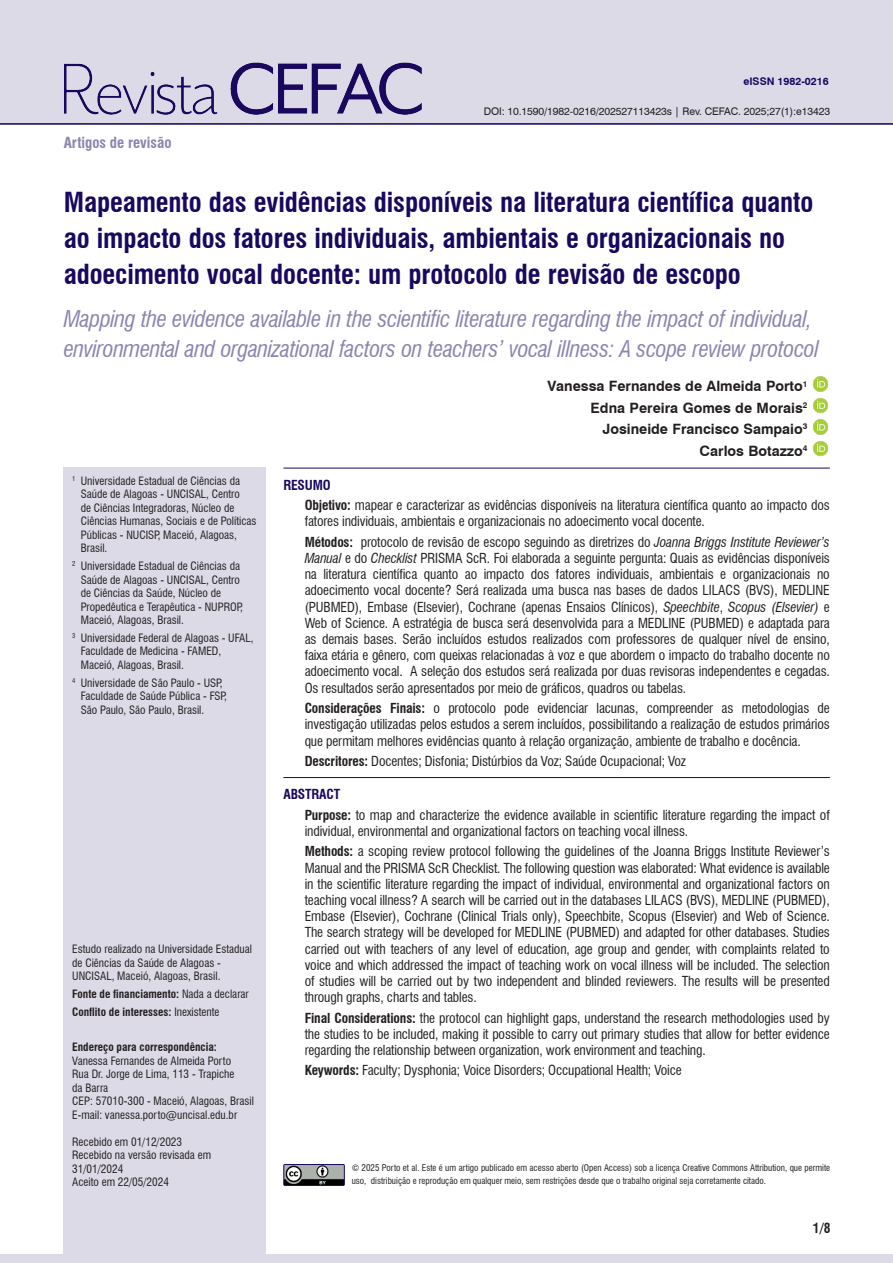
<style>
.page{position:relative;width:893px;height:1263px;background:#fff}
.page>*{position:absolute;margin:0;border:0;box-sizing:border-box;transform-origin:0 0}
.Titulo{font:700 condensed 27px/36px "Swiss 721 BT";letter-spacing:-.005em;color:#18085f}
.Titulo_ingles{font:italic condensed 22.5px/30px "Swiss 721 BT";letter-spacing:-.02em;color:#8b84af}
.Tipo_de_artigo{font:700 condensed 15px "Swiss 721 BT";color:#8b84af}
.Autor{font:700 14.25px "Swiss 721 BT";color:#231f20}
.Resumo{font:condensed 13.5px/16.2px "Swiss 721 BT";letter-spacing:-.01em;color:#231f20;text-align:justify}
.Resumo_título{font:700 condensed 13.5px "Swiss 721 BT";letter-spacing:-.01em;color:#18085f}
.Cabeço_autor_esquerda-par{font:700 condensed 13.5px "Swiss 721 BT";color:#231f20}
.Notas{font:condensed 11.25px/13.5px "Swiss 721 BT";color:#231f20}
.Endereço_correspondencia{font:condensed 11.25px/13.5px "Swiss 721 BT";color:#231f20}
.Notas_sem_paragrafo{font:condensed 11.25px/13.5px "Swiss 721 BT";color:#231f20}
.Notas_sem_paragrafo-2{font:700 condensed 11.25px "Swiss 721 BT";color:#231f20}
.Endereço_correspondencia-2{font:700 condensed 11.25px "Swiss 721 BT";color:#231f20}
.Legenda_b_direito-impar{font:10.5px "Swiss 721 BT";letter-spacing:-.01em;color:#231f20}
.Legenda_b_esquerdo-par{font:700 10.5px "Swiss 721 BT";color:#18085f}
.Creative_Commons{font:condensed 9px/13.5px "Swiss 721 BT";color:#231f20}
.s1{font-weight:400}
.s2{font-weight:700}
.s3{font-style:italic}
</style>
<div class="page">
<div style="left:64px;top:468px;width:202px;height:795px;background:#dcdae7"></div>
<img style="left:813px;top:376px;width:16px;height:16px">
<img style="left:812px;top:398px;width:17px;height:15px">
<img style="left:813px;top:419px;width:16px;height:16px">
<img style="left:812px;top:441px;width:17px;height:15px">
<hr style="left:283px;top:468px;width:547px;height:1px;background:#18085f">
<hr style="left:283px;top:777px;width:547px;height:1px;background:#18085f">
<div style="left:0;top:0;width:893px;height:125px;background:#dcdae7"></div>
<img style="left:65px;top:63px;width:357px;height:51px">
<div style="left:0;top:1254px;width:893px;height:9px;background:#dcdae7"></div>
<img style="left:285px;top:1166px;width:58px;height:18px">
<div style="left:283px;top:1164px;width:62px;height:22px;border:1px solid #18085f"></div>
<p class="Legenda_b_esquerdo-par" style="left:743px;top:74px;width:87px">eISSN 1982-0216</p>
<p class="Tipo_de_artigo" style="left:64px;top:133px;width:109px">Artigos de revisão</p>
<p class="Legenda_b_direito-impar" style="left:484px;top:104px;width:348px">DOI: 10.1590/1982-0216/202527113423s | Rev. CEFAC. 2025;27(1):e13423</p>
<p class="Titulo" style="left:64px;top:185px;width:751px">Mapeamento das evidências disponíveis na literatura científica quanto ao impacto dos fatores individuais, ambientais e organizacionais no adoecimento vocal docente: um protocolo de revisão de escopo</p>
<p class="Titulo_ingles" style="left:64px;top:304px;width:757px">Mapping the evidence available in the scientific literature regarding the impact of individual, environmental and organizational factors on teachers’ vocal illness: A scope review protocol</p>
<p class="Autor" style="left:547px;top:376px;width:262px">Vanessa Fernandes de Almeida Porto<sup>1</sup></p>
<p class="Autor" style="left:591px;top:398px;width:218px">Edna Pereira Gomes de Morais<sup>2</sup></p>
<p class="Autor" style="left:602px;top:419px;width:207px">Josineide Francisco Sampaio<sup>3</sup></p>
<p class="Autor" style="left:700px;top:441px;width:109px">Carlos Botazzo<sup>4</sup></p>
<p class="Notas" style="left:81px;top:474px;width:177px;text-indent:-9px"><sup>1</sup> Universidade Estadual de Ciências da<br>Saúde de Alagoas - UNCISAL, Centro<br>de Ciências Integradoras, Núcleo de<br>Ciências Humanas, Sociais e de Políticas<br>Públicas - NUCISP, Maceió, Alagoas,<br>Brasil.</p>
<p class="Notas" style="left:81px;top:559px;width:164px;text-indent:-9px"><sup>2</sup> Universidade Estadual de Ciências da Saúde de Alagoas - UNCISAL, Centro de Ciências da Saúde, Núcleo de Propedêutica e Terapêutica - NUPROP, Maceió, Alagoas, Brasil.</p>
<p class="Notas" style="left:81px;top:631px;width:174px;text-indent:-9px"><sup>3</sup> Universidade Federal de Alagoas - UFAL,<br>Faculdade de Medicina - FAMED,<br>Maceió, Alagoas, Brasil.</p>
<p class="Notas" style="left:81px;top:676px;width:148px;text-indent:-9px"><sup>4</sup> Universidade de São Paulo - USP,<br>Faculdade de Saúde Pública - FSP,<br>São Paulo, São Paulo, Brasil.</p>
<p class="Notas_sem_paragrafo" style="left:72px;top:942px;width:181px">Estudo realizado na Universidade Estadual de Ciências da Saúde de Alagoas -<br>UNCISAL, Maceió, Alagoas, Brasil.</p>
<p class="Notas_sem_paragrafo-2" style="left:72px;top:987px;width:178px">Fonte de financiamento: <span class="s1">Nada a declarar</span></p>
<p class="Notas_sem_paragrafo-2" style="left:72px;top:1005px;width:149px">Conflito de interesses: <span class="s1">Inexistente</span></p>
<p class="Endereço_correspondencia-2" style="left:72px;top:1040px;width:146px">Endereço para correspondência:</p>
<p class="Endereço_correspondencia" style="left:72px;top:1054px;width:160px">Vanessa Fernandes de Almeida Porto</p>
<p class="Endereço_correspondencia" style="left:72px;top:1067px;width:164px">Rua Dr. Jorge de Lima, 113 - Trapiche da Barra</p>
<p class="Endereço_correspondencia" style="left:72px;top:1094px;width:183px">CEP: 57010-300 - Maceió, Alagoas, Brasil</p>
<p class="Endereço_correspondencia" style="left:72px;top:1108px;width:166px">E-mail: vanessa.porto@uncisal.edu.br</p>
<p class="Endereço_correspondencia" style="left:72px;top:1135px;width:111px">Recebido em 01/12/2023</p>
<p class="Endereço_correspondencia" style="left:72px;top:1148px;width:140px">Recebido na versão revisada em<br>31/01/2024</p>
<p class="Endereço_correspondencia" style="left:72px;top:1175px;width:98px">Aceito em 22/05/2024</p>
<p class="Resumo_título" style="left:283px;top:477px;width:49px">RESUMO</p>
<p class="Resumo" style="left:305px;top:497px;width:527px"><span class="s2">Objetivo:</span> mapear e caracterizar as evidências disponíveis na literatura científica quanto ao impacto dos fatores individuais, ambientais e organizacionais no adoecimento vocal docente.</p>
<p class="Resumo" style="left:305px;top:534px;width:527px"><span class="s2">Métodos:</span> protocolo de revisão de escopo seguindo as diretrizes do <span class="s3">Joanna Briggs Institute Reviewer’s Manual</span> e do <span class="s3">Checklist</span> PRISMA ScR. Foi elaborada a seguinte pergunta: Quais as evidências disponíveis na literatura científica quanto ao impacto dos fatores individuais, ambientais e organizacionais no adoecimento vocal docente? Será realizada uma busca nas bases de dados LILACS (BVS), MEDLINE (PUBMED), Embase (Elsevier), Cochrane (apenas Ensaios Clínicos), <span class="s3">Speechbite</span>, <span class="s3">Scopus (Elsevier)</span> e Web of Science. A estratégia de busca será desenvolvida para a MEDLINE (PUBMED) e adaptada para as demais bases. Serão incluídos estudos realizados com professores de qualquer nível de ensino, faixa etária e gênero, com queixas relacionadas à voz e que abordem o impacto do trabalho docente no adoecimento vocal. A seleção dos estudos será realizada por duas revisoras independentes e cegadas.<br>Os resultados serão apresentados por meio de gráficos, quadros ou tabelas.</p>
<p class="Resumo" style="left:305px;top:700px;width:527px"><span class="s2">Considerações Finais:</span> o protocolo pode evidenciar lacunas, compreender as metodologias de investigação utilizadas pelos estudos a serem incluídos, possibilitando a realização de estudos primários que permitam melhores evidências quanto à relação organização, ambiente de trabalho e docência.</p>
<p class="Resumo" style="left:305px;top:753px;width:383px"><span class="s2">Descritores:</span> Docentes; Disfonia; Distúrbios da Voz; Saúde Ocupacional; Voz</p>
<p class="Resumo_título" style="left:283px;top:786px;width:58px">ABSTRACT</p>
<p class="Resumo" style="left:305px;top:807px;width:527px"><span class="s2">Purpose:</span> to map and characterize the evidence available in scientific literature regarding the impact of individual, environmental and organizational factors on teaching vocal illness.</p>
<p class="Resumo" style="left:305px;top:843px;width:527px"><span class="s2">Methods:</span> a scoping review protocol following the guidelines of the Joanna Briggs Institute Reviewer’s Manual and the PRISMA ScR Checklist. The following question was elaborated: What evidence is available in the scientific literature regarding the impact of individual, environmental and organizational factors on teaching vocal illness? A search will be carried out in the databases LILACS (BVS), MEDLINE (PUBMED), Embase (Elsevier), Cochrane (Clinical Trials only), Speechbite, Scopus (Elsevier) and Web of Science.<br>The search strategy will be developed for MEDLINE (PUBMED) and adapted for other databases. Studies carried out with teachers of any level of education, age group and gender, with complaints related to voice and which addressed the impact of teaching work on vocal illness will be included. The selection of studies will be carried out by two independent and blinded reviewers. The results will be presented through graphs, charts and tables.</p>
<p class="Resumo" style="left:305px;top:1009px;width:527px"><span class="s2">Final Considerations:</span> the protocol can highlight gaps, understand the research methodologies used by the studies to be included, making it possible to carry out primary studies that allow for better evidence regarding the relationship between organization, work environment and teaching.</p>
<p class="Resumo" style="left:305px;top:1062px;width:379px"><span class="s2">Keywords:</span> Faculty; Dysphonia; Voice Disorders; Occupational Health; Voice</p>
<p class="Creative_Commons" style="left:352px;top:1161px;width:480px">© 2025 Porto et al. Este é um artigo publicado em acesso aberto (Open Access) sob a licença Creative Commons Attribution, que permite uso, distribuição e reprodução em qualquer meio, sem restrições desde que o trabalho original seja corretamente citado.</p>
<p class="Cabeço_autor_esquerda-par" style="left:813px;top:1219px;width:19px">1/8</p>
</div>
